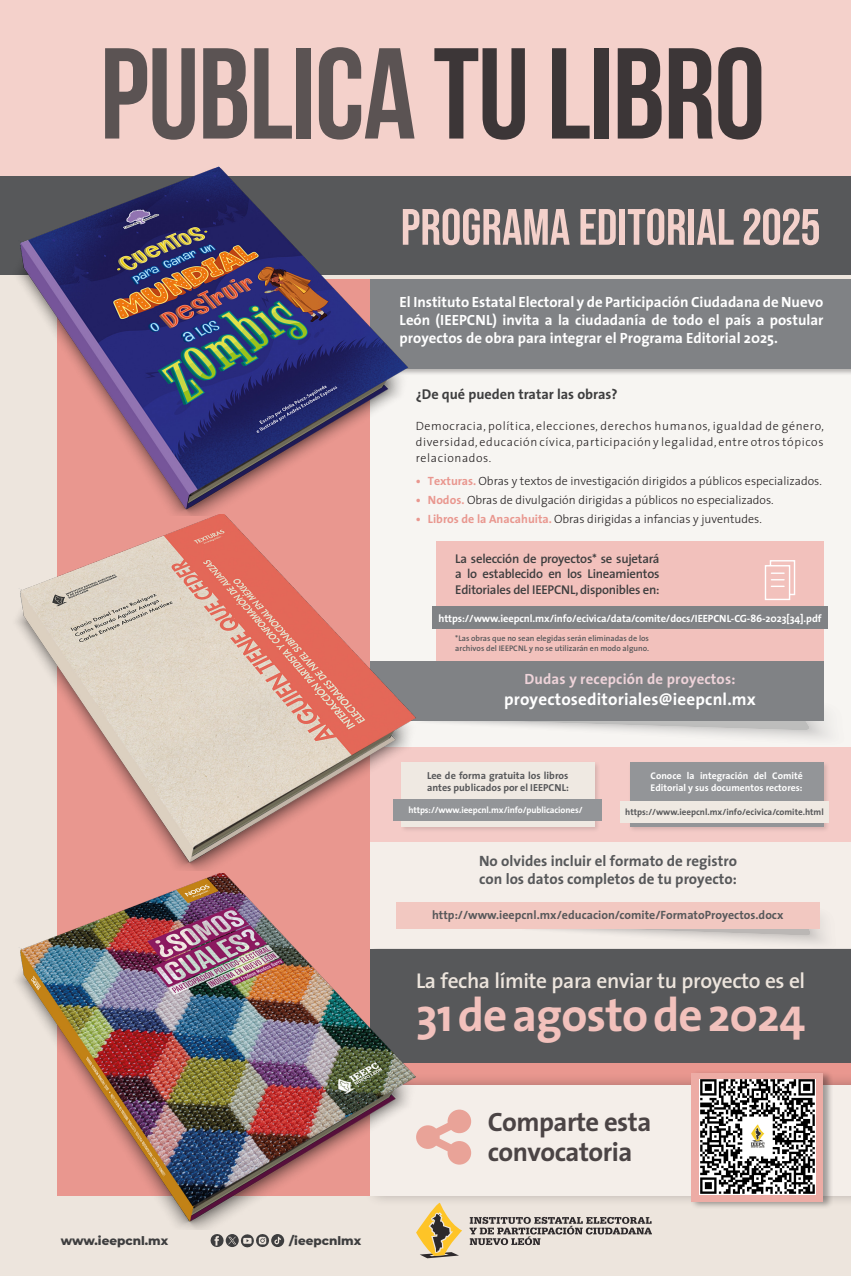
<style>
.page{position:relative;width:851px;height:1276px;background:#fff}
.page>*{position:absolute;margin:0;border:0;box-sizing:border-box;transform-origin:0 0}
.t1{font:700 129px "Bebas Neue";letter-spacing:-.01em;color:#5b5353}
.t2{font:700 51px "Bebas Neue Pro";color:#f4d1cb}
.t3{font:700 47.1px "The Sans";letter-spacing:-.02em;color:#f2c1bc}
.t4{font:700 26.7px "The Sans";letter-spacing:-.02em;color:#4b4445}
.t5{font:600 21.45px "The Sans";letter-spacing:-.02em;color:#ede5dd}
.t6{font:700 17.1px "The Sans";letter-spacing:.01em;color:#fff}
.t7{font:700 15px/18px "The Sans";color:#57585a}
.t8{font:700 14.85px/17.9px "The Sans";color:#fff;text-align:justify}
.t9{font:700 14.85px "The Sans";letter-spacing:.01em;color:#eed3d9}
.t10{font:700 14.25px "The Sans";color:#3e3e3f}
.t11{font:600 12.75px/15.3px "The Sans";letter-spacing:-.02em;color:#3e3e3f;text-align:justify}
.t12{font:300 12px/15.8px "The Sans";color:#231f20;text-align:justify}
.t13{font:700 12px "The Sans";color:#57585a}
.t14{font:800 12px "Montserrat";color:#3e3e3f}
.t15{font:700 10.5px "The Sans";letter-spacing:-.01em;color:#fff}
.t16{font:700 10.2px/12.2px "The Sans";color:#57585a}
.t17{font:700 9.75px/11.7px "The Sans";color:#fff}
.t18{font:700 9px "The Sans";color:#57585a}
.t19{font:700 9px "The Sans";letter-spacing:-.01em;color:#fff}
.t20{font:600 8.1px/9.4px "The Sans";color:#57585a}
.s1{color:#3c3637}
.s2{font-weight:700;color:#e9978f}
</style>
<div class="page">
<div style="left:0;top:0;width:850px;height:1276px;background:#ede5dd"></div>
<div style="left:370px;top:1062px;width:480px;height:22px;background:#e9978f"></div>
<div style="left:370px;top:835px;width:480px;height:160px;background:#f4eee9"></div>
<div style="left:363px;top:1072px;width:487px;height:135px;background:#231f20;opacity:.3"></div>
<div style="left:370px;top:1084px;width:480px;height:111px;background:#f4eee9"></div>
<div style="left:370px;top:746px;width:480px;height:96px;background:#f4cbc7"></div>
<div style="left:370px;top:358px;width:480px;height:388px;background:#f7f5f2"></div>
<svg style="left:515px;top:917px;width:325px;height:32px"></svg>
<div style="left:396px;top:902px;width:424px;height:27px;background:#f2c8c1"></div>
<div style="left:436px;top:541px;width:387px;height:128px;background:#f2c1bc"></div>
<svg style="left:417px;top:694px;width:432px;height:53px"></svg>
<div style="left:351px;top:661px;width:472px;height:59px;background:#808285"></div>
<div style="left:344px;top:277px;width:506px;height:98px;background:#231f20;opacity:.3"></div>
<div style="left:343px;top:279px;width:507px;height:90px;background:#808285"></div>
<div style="left:0;top:0;width:850px;height:198px;background:#f4d1cb"></div>
<div style="left:0;top:176px;width:850px;height:99px;background:#57585a"></div>
<img style="left:16px;top:166px;width:401px;height:704px">
<div style="left:399px;top:760px;width:202px;height:73px;background:#231f20;opacity:.15"></div>
<div style="left:401px;top:762px;width:193px;height:64px;background:#efe9e2"></div>
<div style="left:393px;top:799px;width:209px;height:22px;background:#939598"></div>
<div style="left:628px;top:760px;width:201px;height:73px;background:#231f20;opacity:.15"></div>
<div style="left:630px;top:762px;width:193px;height:64px;background:#939598"></div>
<div style="left:620px;top:801px;width:209px;height:21px;background:#efe9e2"></div>
<svg style="left:469px;top:1217px;width:182px;height:28px"></svg>
<svg style="left:416px;top:1202px;width:46px;height:56px"></svg>
<svg style="left:16px;top:275px;width:834px;height:4px"></svg>
<div style="left:370px;top:949px;width:480px;height:113px;background:#57585a"></div>
<img style="left:16px;top:873px;width:401px;height:356px">
<div style="left:432px;top:606px;width:395px;height:23px;background:#808285"></div>
<svg style="left:416px;top:1109px;width:55px;height:55px"></svg>
<svg style="left:210px;top:1234px;width:74px;height:14px"></svg>
<svg style="left:764px;top:560px;width:31px;height:40px"></svg>
<div style="left:689px;top:1069px;width:144px;height:140px;background:#231f20;opacity:.4"></div>
<div style="left:690px;top:1073px;width:132px;height:128px;background:#edaca5"></div>
<img style="left:699px;top:1079px;width:116px;height:115px">
<p class="t1" style="left:100px;top:23px;width:666px">PUBLICA <span class="s1">TU LIBRO</span></p>
<p class="t2" style="left:400px;top:198px;width:421px">PROGRAMA EDITORIAL 2025</p>
<p class="t8" style="left:399px;top:293px;width:425px">El Instituto Estatal Electoral y de Participación Ciudadana de Nuevo León (IEEPCNL) invita a la ciudadanía de todo el país a postular proyectos de obra para integrar el Programa Editorial 2025.</p>
<p class="t10" style="left:416px;top:382px;width:203px">¿De qué pueden tratar las obras?</p>
<p class="t12" style="left:416px;top:418px;width:409px">Democracia, política, elecciones, derechos humanos, igualdad de género, diversidad, educación cívica, participación y legalidad, entre otros tópicos relacionados.</p>
<p class="t12" style="left:416px;top:473px;width:407px"><span class="s2">• Texturas.</span> Obras y textos de investigación dirigidos a públicos especializados.</p>
<p class="t12" style="left:416px;top:492px;width:359px"><span class="s2">• Nodos.</span> Obras de divulgación dirigidas a públicos no especializados.</p>
<p class="t12" style="left:416px;top:510px;width:347px"><span class="s2">• Libros de la Anacahuita.</span> Obras dirigidas a infancias y juventudes.</p>
<p class="t11" style="left:455px;top:551px;width:206px">La selección de proyectos* se sujetará a lo establecido en los Lineamientos Editoriales del IEEPCNL, disponibles en:</p>
<p class="t15" style="left:438px;top:609px;width:384px">https://www.ieepcnl.mx/info/ecivica/data/comite/docs/IEEPCNL-CG-86-2023[34].pdf</p>
<p class="t20" style="left:455px;top:633px;width:195px">*Las obras que no sean elegidas serán eliminadas de los archivos del IEEPCNL y no se utilizarán en modo alguno.</p>
<p class="t9" style="left:524px;top:667px;width:212px">Dudas y recepción de proyectos:</p>
<p class="t6" style="left:504px;top:685px;width:253px">proyectoseditoriales@ieepcnl.mx</p>
<p class="t16" style="left:427px;top:769px;width:143px">Lee de forma gratuita los libros antes publicados por el IEEPCNL:</p>
<p class="t19" style="left:408px;top:802px;width:175px">https://www.ieepcnl.mx/info/publicaciones/</p>
<p class="t17" style="left:650px;top:770px;width:154px">Conoce la integración del Comité<br>Editorial y sus documentos rectores:</p>
<p class="t18" style="left:625px;top:804px;width:200px">https://www.ieepcnl.mx/info/ecivica/comite.html</p>
<p class="t7" style="left:479px;top:852px;width:259px">No olvides incluir el formato de registro con los datos completos de tu proyecto:</p>
<p class="t13" style="left:432px;top:905px;width:353px">http://www.ieepcnl.mx/educacion/comite/FormatoProyectos.docx</p>
<p class="t5" style="left:416px;top:963px;width:390px">La fecha límite para enviar tu proyecto es el</p>
<p class="t3" style="left:416px;top:975px;width:390px">31 de agosto de 2024</p>
<p class="t14" style="left:61px;top:1232px;width:109px">www.ieepcnl.mx</p>
<p class="t14" style="left:289px;top:1232px;width:74px">/ieepcnlmx</p>
<p class="t4" style="left:487px;top:1099px;width:165px">Comparte esta</p>
<p class="t4" style="left:487px;top:1129px;width:146px">convocatoria</p>
</div>
